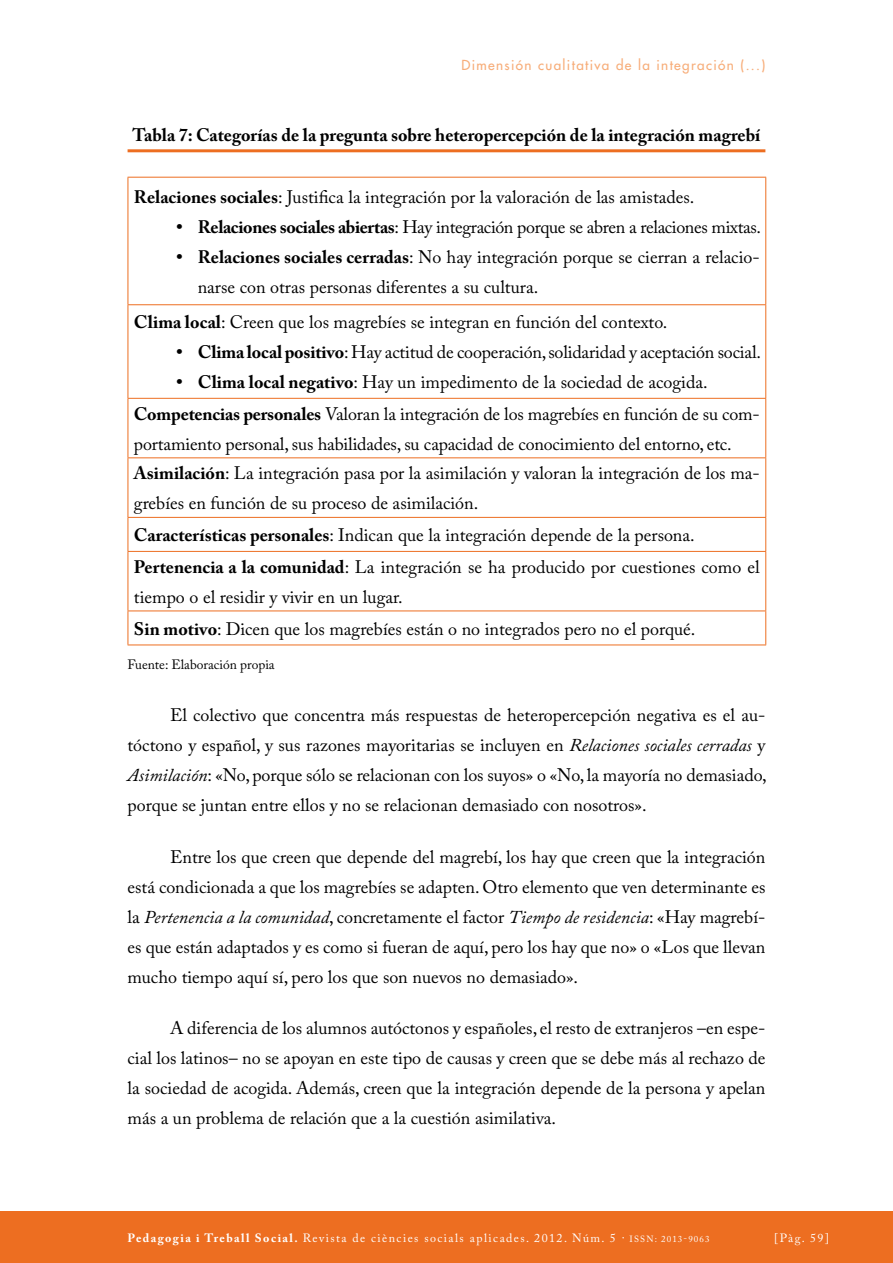
<style>
.page{position:relative;width:893px;height:1263px;background:#fff}
.page>*{position:absolute;margin:0;border:0;box-sizing:border-box;transform-origin:0 0}
.t1{font:18px/30px "Adobe Caslon Pro";color:#000}
.t2{font:18px "Adobe Caslon Pro";letter-spacing:-.02em;color:#000}
.t3{font:700 18px "Adobe Caslon Pro";color:#000}
.t4{font:13.5px "Futura";letter-spacing:.1em;color:#f7ad79}
.t5{font:13.5px "Adobe Caslon Pro";color:#000}
.t6{font:12px "Adobe Caslon Pro";letter-spacing:.12em;color:#fff}
.s1{font-weight:700}
.s2{font-style:italic}
.s3{font-size:9px}
</style>
<div class="page">
<div style="left:0;top:1212px;width:893px;height:51px;background:#ed6e21"></div>
<hr style="left:128px;top:149px;width:637px;height:3px;background:#ed6e21">
<hr style="left:128px;top:177px;width:638px;height:1px;background:#ed6e21">
<hr style="left:128px;top:178px;width:1px;height:126px;background:#ed6e21">
<hr style="left:765px;top:178px;width:1px;height:126px;background:#ed6e21">
<hr style="left:128px;top:304px;width:638px;height:1px;background:#ed6e21">
<hr style="left:128px;top:305px;width:1px;height:93px;background:#ed6e21">
<hr style="left:765px;top:305px;width:1px;height:93px;background:#ed6e21">
<hr style="left:128px;top:398px;width:638px;height:1px;background:#ed6e21">
<hr style="left:128px;top:399px;width:1px;height:58px;background:#ed6e21">
<hr style="left:765px;top:399px;width:1px;height:58px;background:#ed6e21">
<hr style="left:128px;top:457px;width:638px;height:1px;background:#ed6e21">
<hr style="left:128px;top:458px;width:1px;height:59px;background:#ed6e21">
<hr style="left:765px;top:458px;width:1px;height:59px;background:#ed6e21">
<hr style="left:128px;top:517px;width:638px;height:1px;background:#ed6e21">
<hr style="left:128px;top:518px;width:1px;height:33px;background:#ed6e21">
<hr style="left:765px;top:518px;width:1px;height:33px;background:#ed6e21">
<hr style="left:128px;top:551px;width:638px;height:1px;background:#ed6e21">
<hr style="left:128px;top:552px;width:1px;height:58px;background:#ed6e21">
<hr style="left:765px;top:552px;width:1px;height:58px;background:#ed6e21">
<hr style="left:128px;top:610px;width:638px;height:1px;background:#ed6e21">
<hr style="left:128px;top:611px;width:1px;height:34px;background:#ed6e21">
<hr style="left:765px;top:611px;width:1px;height:34px;background:#ed6e21">
<hr style="left:128px;top:645px;width:638px;height:1px;background:#ed6e21">
<p class="t4" style="left:461px;top:57px;width:305px">Dimensión cualitativa de la integración (...)</p>
<p class="t3" style="left:133px;top:124px;width:629px">Tabla 7: Categorías de la pregunta sobre heteropercepción de la integración magrebí</p>
<p class="t1" style="left:134px;top:181px;width:562px"><span class="s1">Relaciones sociales</span>: Justifica la integración por la valoración de las amistades.</p>
<p class="t2" style="left:176px;top:216px;width:586px"><span class="s1">• Relaciones sociales abiertas</span>: Hay integración porque se abren a relaciones mixtas.</p>
<p class="t1" style="left:198px;top:241px;width:563px;text-indent:-21px"><span class="s1">• Relaciones sociales cerradas</span>: No hay integración porque se cierran a relacio&shy;narse con otras personas diferentes a su cultura.</p>
<p class="t1" style="left:134px;top:307px;width:535px"><span class="s1">Clima local</span>: Creen que los magrebíes se integran en función del contexto.</p>
<p class="t1" style="left:176px;top:337px;width:586px"><span class="s1">• Clima local positivo</span>: Hay actitud de cooperación, solidaridad y aceptación social.</p>
<p class="t1" style="left:134px;top:367px;width:627px;text-indent:43px"><span class="s1">• Clima local negativo</span>: Hay un impedimento de la sociedad de acogida.<br><span class="s1">Competencias personales</span> Valoran la integración de los magrebíes en función de su com&shy;portamiento personal, sus habilidades, su capacidad de conocimiento del entorno, etc.<br><span class="s1">Asimilación</span>: La integración pasa por la asimilación y valoran la integración de los ma&shy;grebíes en función de su proceso de asimilación.</p>
<p class="t1" style="left:134px;top:519px;width:627px;line-height:31.8px"><span class="s1">Características personales</span>: Indican que la integración depende de la persona.<br><span class="s1">Pertenencia a la comunidad</span>: La integración se ha producido por cuestiones como el</p>
<p class="t1" style="left:134px;top:581px;width:563px;line-height:31.8px">tiempo o el residir y vivir en un lugar.<br><span class="s1">Sin motivo</span>: Dicen que los magrebíes están o no integrados pero no el porqué.</p>
<p class="t5" style="left:128px;top:657px;width:149px">Fuente: Elaboración propia</p>
<p class="t1" style="left:128px;top:700px;width:641px;text-align:justify;text-indent:43px">El colectivo que concentra más respuestas de heteropercepción negativa es el au&shy;tóctono y español, y sus razones mayoritarias se incluyen en <span class="s2">Relaciones sociales cerradas</span> y <span class="s2">Asimilación</span>: «No, porque sólo se relacionan con los suyos» o «No, la mayoría no demasiado, porque se juntan entre ellos y no se relacionan demasiado con nosotros».</p>
<p class="t1" style="left:128px;top:841px;width:639px;text-align:justify;text-indent:43px">Entre los que creen que depende del magrebí, los hay que creen que la integración está condicionada a que los magrebíes se adapten. Otro elemento que ven determinante es la <span class="s2">Pertenencia a la comunidad</span>, concretamente el factor <span class="s2">Tiempo de residencia</span>: «Hay magrebí&shy;es que están adaptados y es como si fueran de aquí, pero los hay que no» o «Los que llevan mucho tiempo aquí sí, pero los que son nuevos no demasiado».</p>
<p class="t1" style="left:128px;top:1013px;width:639px;text-align:justify;text-indent:43px">A diferencia de los alumnos autóctonos y españoles, el resto de extranjeros –en espe&shy;cial los latinos– no se apoyan en este tipo de causas y creen que se debe más al rechazo de la sociedad de acogida. Además, creen que la integración depende de la persona y apelan más a un problema de relación que a la cuestión asimilativa.</p>
<p class="t6" style="left:128px;top:1231px;width:584px"><span class="s1">Pedagogia i Treball Social.</span> Revista de ciències socials aplicades. 2012. Núm. 5 · <span class="s3">ISSN: 2013-9063</span></p>
<p class="t6" style="left:774px;top:1231px;width:56px">[Pàg. 59]</p>
</div>
